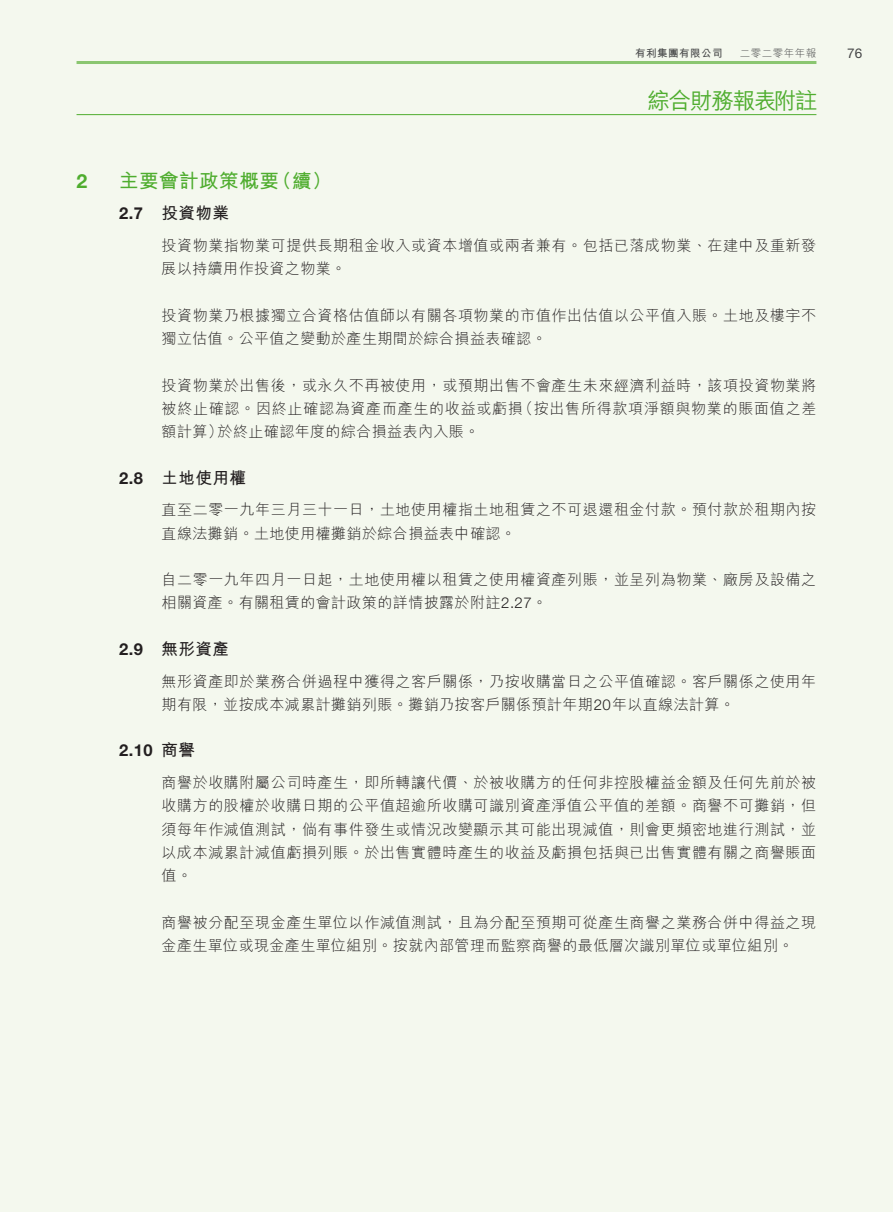
<style>
.page{position:relative;width:893px;height:1212px;background:#f4f8ee}
.page>*{position:absolute;margin:0;border:0;box-sizing:border-box;transform-origin:0 0}
.t1{font:500 22.5px "M Hei HK";letter-spacing:-.055em;color:#4fad2f}
.t2{font:700 19.5px "M Hei HK";letter-spacing:.03em;color:#4fad2f}
.t3{font:700 19.5px "Helvetica Neue LT Std";color:#4fad2f}
.t4{font:700 16.5px "M Hei HK";letter-spacing:.03em;color:#231f20}
.t5{font:700 16.5px "Helvetica Neue LT Std";color:#231f20}
.t6{font:300 15px/23.2px "M Hei HK";letter-spacing:.04em;color:#231f20}
.t7{font:13.5px "Helvetica Neue LT Std";color:#454647}
.t8{font:700 10.5px "M Hei HK";letter-spacing:.05em;color:#454647}
.t9{font:300 10.5px "M Hei HK";letter-spacing:.05em;color:#454647}
.s1{font-family:"Helvetica Neue LT Std"}
</style>
<div class="page">
<hr style="left:77px;top:61px;width:739px;height:3px;background:#8ac670">
<hr style="left:77px;top:114px;width:739px;height:1px;background:#4fad2f">
<h2 class="t3" style="left:77px;top:168px;width:12px">2</h2>
<h2 class="t2" style="left:119px;top:166px;width:161px">主要會計政策概要</h2>
<h2 class="t2" style="left:272px;top:166px;width:61px">（續(</h2>
<p class="t5" style="left:119px;top:203px;width:25px">2.7</p>
<p class="t4" style="left:162px;top:201px;width:69px">投資物業</p>
<p class="t9" style="left:740px;top:48px;width:78px">二零二零年年報</p>
<p class="t8" style="left:635px;top:46px;width:89px">有利集團有限公司</p>
<h1 class="t1" style="left:647px;top:84px;width:172px">綜合財務報表附註</h1>
<p class="t5" style="left:119px;top:467px;width:25px">2.8</p>
<p class="t5" style="left:119px;top:639px;width:25px">2.9</p>
<p class="t5" style="left:119px;top:740px;width:35px">2.10</p>
<p class="t6" style="left:162px;top:234px;width:656px">投資物業指物業可提供長期租金收入或資本增值或兩者兼有。包括已落成物業、在建中及重新發展以持續用作投資之物業。</p>
<p class="t6" style="left:162px;top:303px;width:656px">投資物業乃根據獨立合資格估值師以有關各項物業的市值作出估值以公平值入賬。土地及樓宇不獨立估值。公平值之變動於產生期間於綜合損益表確認。</p>
<p class="t6" style="left:162px;top:373px;width:656px;text-align:right">投資物業於出售後，或永久不再被使用，或預期出售不會產生未來經濟利益時，該項投資物業將（按出售所得款項淨額與物業的賬面值之差</p>
<p class="t6" style="left:218px;top:396px;width:307px;text-indent:-56px">被終止確認。因終止確認為資產而產生的收益或虧損於終止確認年度的綜合損益表內入賬。</p>
<p class="t6" style="left:162px;top:420px;width:63px">額計算）</p>
<p class="t4" style="left:162px;top:465px;width:86px">土地使用權</p>
<p class="t6" style="left:162px;top:498px;width:656px">直至二零一九年三月三十一日，土地使用權指土地租賃之不可退還租金付款。預付款於租期內按直線法攤銷。土地使用權攤銷於綜合損益表中確認。</p>
<p class="t6" style="left:162px;top:568px;width:656px">自二零一九年四月一日起，土地使用權以租賃之使用權資產列賬，並呈列為物業、廠房及設備之相關資產。有關租賃的會計政策的詳情披露於附註<span class="s1">2.27</span>。</p>
<p class="t4" style="left:162px;top:637px;width:69px">無形資產</p>
<p class="t6" style="left:162px;top:669px;width:656px">無形資產即於業務合併過程中獲得之客戶關係，乃按收購當日之公平值確認。客戶關係之使用年期有限，並按成本減累計攤銷列賬。攤銷乃按客戶關係預計年期<span class="s1">20</span>年以直線法計算。</p>
<p class="t4" style="left:162px;top:738px;width:35px">商譽</p>
<p class="t6" style="left:162px;top:771px;width:656px;text-align:justify">商譽於收購附屬公司時產生，即所轉讓代價、於被收購方的任何非控股權益金額及任何先前於被收購方的股權於收購日期的公平值超逾所收購可識別資產淨值公平值的差額。商譽不可攤銷，但須每年作減值測試，倘有事件發生或情況改變顯示其可能出現減值，則會更頻密地進行測試，並以成本減累計減值虧損列賬。於出售實體時產生的收益及虧損包括與已出售實體有關之商譽賬面值。</p>
<p class="t6" style="left:162px;top:910px;width:656px">商譽被分配至現金產生單位以作減值測試，且為分配至預期可從產生商譽之業務合併中得益之現金產生單位或現金產生單位組別。按就內部管理而監察商譽的最低層次識別單位或單位組別。</p>
<p class="t7" style="left:847px;top:45px;width:17px">76</p>
</div>
